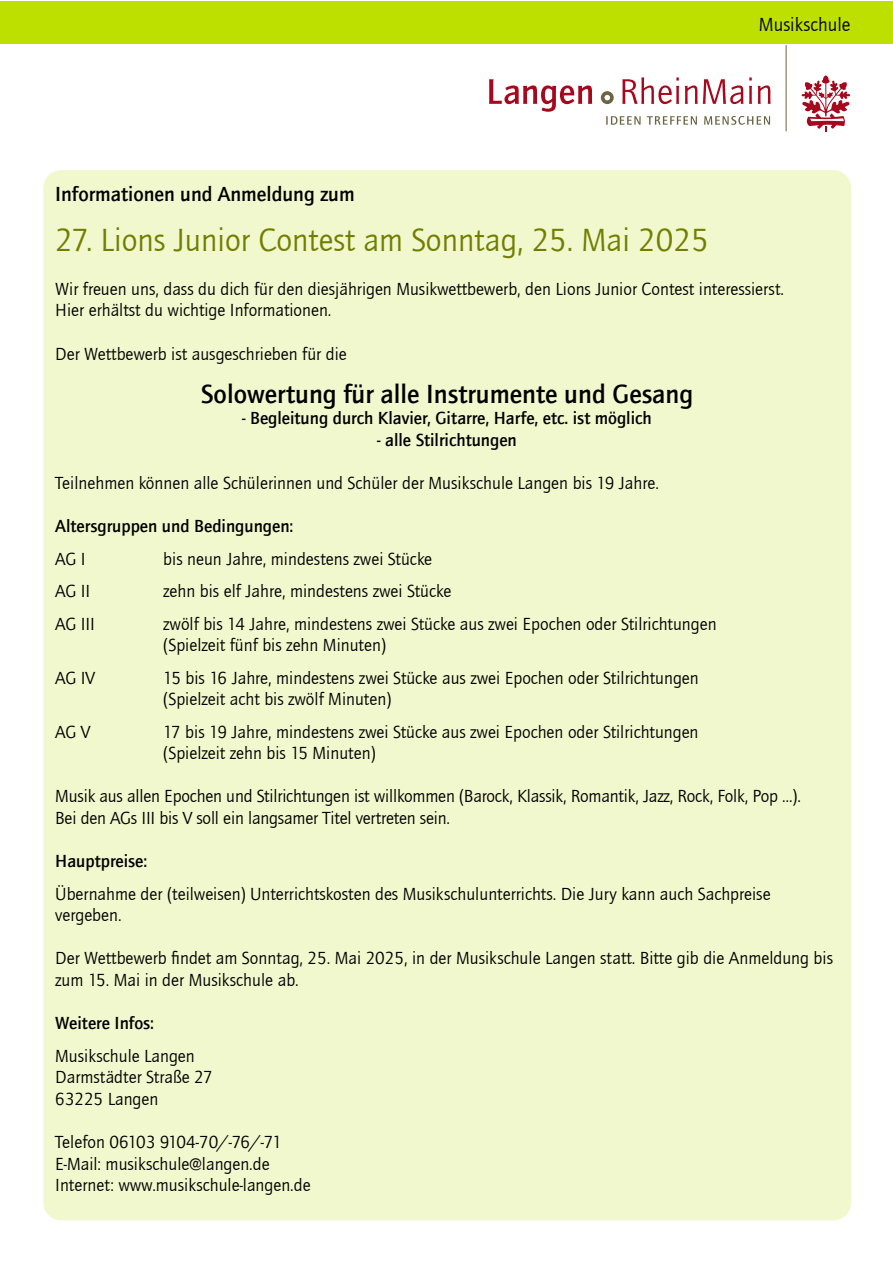
<style>
.page{position:relative;width:893px;height:1263px;background:#fff}
.page>*{position:absolute;margin:0;border:0;box-sizing:border-box;transform-origin:0 0}
.t1{font:33px "ITC Quay Sans Com";color:#717e00}
.t2{font:500 27px "ITC Quay Sans Com";color:#000}
.t3{font:500 21px "ITC Quay Sans Com";color:#000}
.t4{font:19.5px "ITC Quay Sans Com";color:#000}
.t5{font:18px/21.6px "ITC Quay Sans Com";color:#000}
.t6{font:500 18px "ITC Quay Sans Com";color:#000}
</style>
<div class="page">
<svg style="left:606px;top:116px;width:35px;height:9px"></svg>
<svg style="left:647px;top:116px;width:50px;height:9px"></svg>
<svg style="left:704px;top:116px;width:66px;height:9px"></svg>
<svg style="left:622px;top:77px;width:57px;height:27px"></svg>
<svg style="left:685px;top:79px;width:58px;height:25px"></svg>
<svg style="left:749px;top:77px;width:3px;height:27px"></svg>
<svg style="left:758px;top:85px;width:13px;height:19px"></svg>
<svg style="left:601px;top:91px;width:13px;height:13px"></svg>
<svg style="left:489px;top:79px;width:103px;height:33px"></svg>
<svg style="left:801px;top:75px;width:49px;height:57px"></svg>
<hr style="left:786px;top:45px;width:1px;height:86px;background:#6d6442">
<div style="left:1px;top:1px;width:892px;height:42px;background:#bee000"></div>
<div style="left:43px;top:170px;width:808px;height:1050px;background:#f2f8cd;border-radius:18px"></div>
<p class="t4" style="left:759px;top:13px;width:93px">Musikschule</p>
<p class="t3" style="left:55px;top:181px;width:301px">Informationen und Anmeldung zum</p>
<h1 class="t1" style="left:55px;top:221px;width:655px">27. Lions Junior Contest am Sonntag, 25. Mai 2025</h1>
<p class="t5" style="left:55px;top:278px;width:730px">Wir freuen uns, dass du dich für den diesjährigen Musikwettbewerb, den Lions Junior Contest interessierst.<br>Hier erhältst du wichtige Informationen.</p>
<p class="t5" style="left:55px;top:342px;width:293px">Der Wettbewerb ist ausgeschrieben für die</p>
<h2 class="t2" style="left:201px;top:377px;width:494px">Solowertung für alle Instrumente und Gesang</h2>
<p class="t6" style="left:242px;top:407px;width:411px">- Begleitung durch Klavier, Gitarre, Harfe, etc. ist möglich</p>
<p class="t6" style="left:377px;top:429px;width:141px">- alle Stilrichtungen</p>
<p class="t5" style="left:55px;top:472px;width:605px">Teilnehmen können alle Schülerinnen und Schüler der Musikschule Langen bis 19 Jahre.</p>
<p class="t6" style="left:55px;top:515px;width:240px">Altersgruppen und Bedingungen:</p>
<p class="t5" style="left:55px;top:548px;width:32px">AG I</p>
<p class="t5" style="left:163px;top:548px;width:270px">bis neun Jahre, mindestens zwei Stücke</p>
<p class="t5" style="left:55px;top:580px;width:37px">AG II</p>
<p class="t5" style="left:163px;top:580px;width:290px">zehn bis elf Jahre, mindestens zwei Stücke</p>
<p class="t5" style="left:55px;top:612px;width:41px">AG III</p>
<p class="t5" style="left:163px;top:612px;width:555px">zwölf bis 14 Jahre, mindestens zwei Stücke aus zwei Epochen oder Stilrichtungen (Spielzeit fünf bis zehn Minuten)</p>
<p class="t5" style="left:55px;top:666px;width:41px">AG IV</p>
<p class="t5" style="left:163px;top:666px;width:537px">15 bis 16 Jahre, mindestens zwei Stücke aus zwei Epochen oder Stilrichtungen (Spielzeit acht bis zwölf Minuten)</p>
<p class="t5" style="left:55px;top:720px;width:37px">AG V</p>
<p class="t5" style="left:163px;top:720px;width:537px">17 bis 19 Jahre, mindestens zwei Stücke aus zwei Epochen oder Stilrichtungen (Spielzeit zehn bis 15 Minuten)</p>
<p class="t5" style="left:55px;top:785px;width:747px">Musik aus allen Epochen und Stilrichtungen ist willkommen (Barock, Klassik, Romantik, Jazz, Rock, Folk, Pop …).<br>Bei den AGs III bis V soll ein langsamer Titel vertreten sein.</p>
<p class="t6" style="left:55px;top:850px;width:94px">Hauptpreise:</p>
<p class="t5" style="left:55px;top:882px;width:717px">Übernahme der (teilweisen) Unterrichtskosten des Musikschulunterrichts. Die Jury kann auch Sachpreise vergeben.</p>
<p class="t5" style="left:55px;top:947px;width:779px">Der Wettbewerb findet am Sonntag, 25. Mai 2025, in der Musikschule Langen statt. Bitte gib die Anmeldung bis zum 15. Mai in der Musikschule ab.</p>
<p class="t6" style="left:55px;top:1012px;width:100px">Weitere Infos:</p>
<p class="t5" style="left:55px;top:1044px;width:159px">Musikschule Langen<br>Darmstädter Straße 27<br>63225 Langen</p>
<p class="t5" style="left:55px;top:1131px;width:257px">Telefon 06103 9104-70/-76/-71<br>E-Mail: musikschule@langen.de<br>Internet: www.musikschule-langen.de</p>
</div>
